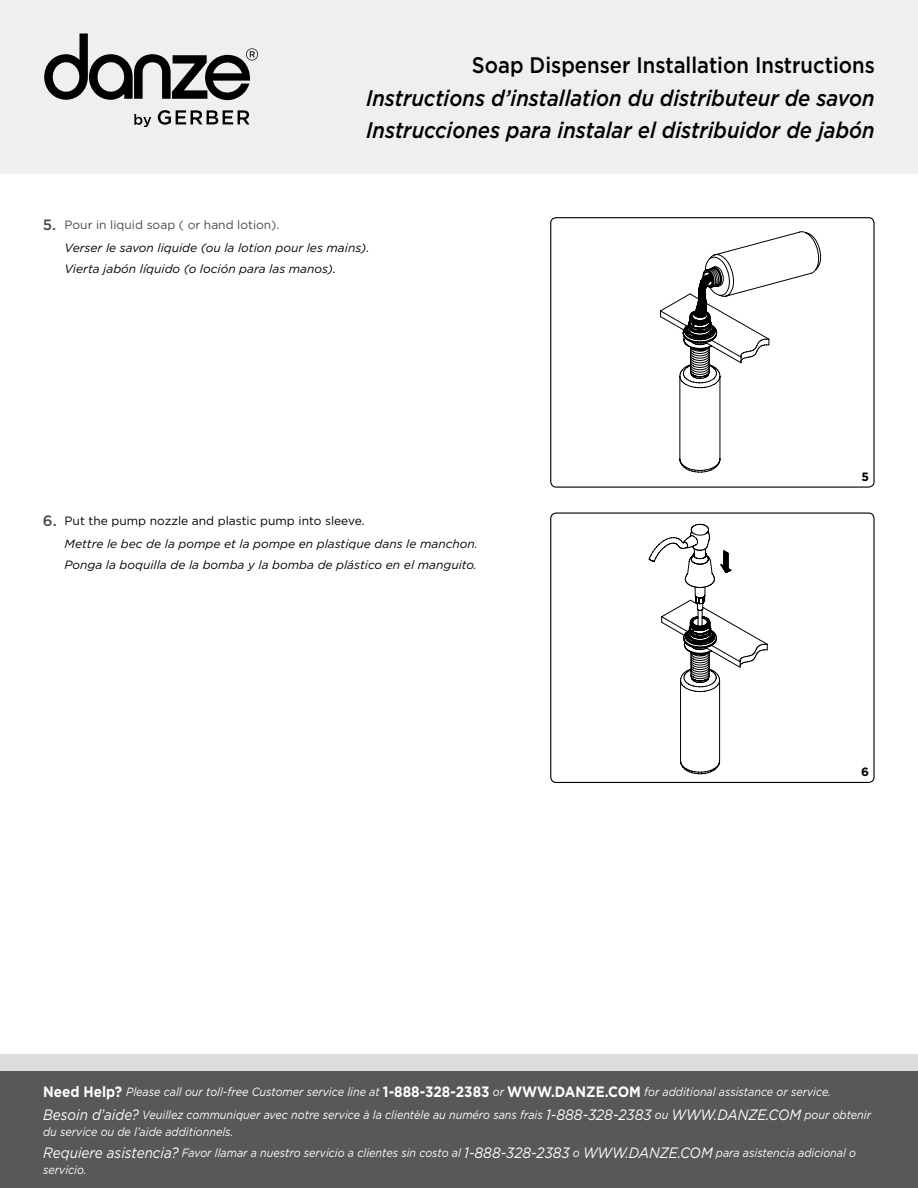
<style>
.page{position:relative;width:918px;height:1188px;background:#fff}
.page>*{position:absolute;margin:0;border:0;box-sizing:border-box;transform-origin:0 0}
.t1{font:italic 500 22.5px/32.4px "Gotham";color:#000;scale:.9 1}
.t2{font:500 22.5px "Gotham";color:#000;scale:.9 1}
.t3{font:italic 12px/23.4px "Gotham";color:#fff;scale:.9 1}
.t4{font:italic 12px/23px "Gotham";color:#000}
.t5{font:700 12px "Gotham";color:#000}
.s1{font-weight:500;font-style:normal;font-size:15px;color:#4c4948}
.s2{font-style:normal;color:#4c4948}
.s3{font-style:normal}
.s4{font-weight:700;font-style:normal;font-size:15px}
.s5{font-size:15px}
</style>
<div class="page">
<div style="left:0;top:0;width:918px;height:174px;background:#efefef"></div>
<div style="left:0;top:1054px;width:918px;height:134px;background:#dcdddd"></div>
<div style="left:0;top:1071px;width:918px;height:117px;background:#595757"></div>
<svg style="left:158px;top:110px;width:92px;height:15px"></svg>
<svg style="left:134px;top:114px;width:17px;height:13px"></svg>
<svg style="left:44px;top:34px;width:214px;height:66px"></svg>
<svg style="left:660px;top:231px;width:161px;height:241px"></svg>
<div style="left:550px;top:217px;width:325px;height:271px;border:1px solid #000;border-radius:5px"></div>
<svg style="left:649px;top:524px;width:119px;height:250px"></svg>
<div style="left:550px;top:513px;width:325px;height:270px;border:1px solid #000;border-radius:5px"></div>
<h1 class="t2" style="left:472px;top:50px;width:449px">Soap Dispenser Installation Instructions</h1>
<h1 class="t1" style="left:366px;top:81px;width:567px">Instructions d’installation du distributeur de savon<br>Instrucciones para instalar el distribuidor de jabón</h1>
<p class="t4" style="left:65px;top:213px;width:306px;text-indent:-22px"><span class="s1">5.</span> <span class="s2">Pour in liquid soap ( or hand lotion).<br></span>Verser le savon liquide (ou la lotion pour les mains).</p>
<p class="t4" style="left:65px;top:257px;width:273px">Vierta jabón líquido (o loción para las manos).</p>
<p class="t4" style="left:65px;top:509px;width:415px;text-indent:-22px"><span class="s1">6.</span> <span class="s3">Put the pump nozzle and plastic pump into sleeve.<br></span>Mettre le bec de la pompe et la pompe en plastique dans le manchon.</p>
<p class="t4" style="left:65px;top:553px;width:414px">Ponga la boquilla de la bomba y la bomba de plástico en el manguito.</p>
<p class="t5" style="left:862px;top:469px;width:9px">5</p>
<p class="t5" style="left:861px;top:764px;width:9px">6</p>
<p class="t3" style="left:43px;top:1080px;width:921px"><span class="s4">Need Help?</span> Please call our toll-free Customer service line at <span class="s4">1-888-328-2383</span> or <span class="s4">WWW.DANZE.COM</span> for additional assistance or service.<br><span class="s5">Besoin d’aide?</span> Veuillez communiquer avec notre service à la clientèle au numéro sans frais <span class="s5">1-888-328-2383</span> ou <span class="s5">WWW.DANZE.COM</span> pour obtenir</p>
<p class="t3" style="left:43px;top:1121px;width:905px;line-height:21.3px">du service ou de l’aide additionnels.<br><span class="s5">Requiere asistencia?</span> Favor llamar a nuestro servicio a clientes sin costo al <span class="s5">1-888-328-2383</span> o <span class="s5">WWW.DANZE.COM</span> para asistencia adicional o</p>
<p class="t3" style="left:43px;top:1158px;width:50px">servicio.</p>
</div>
